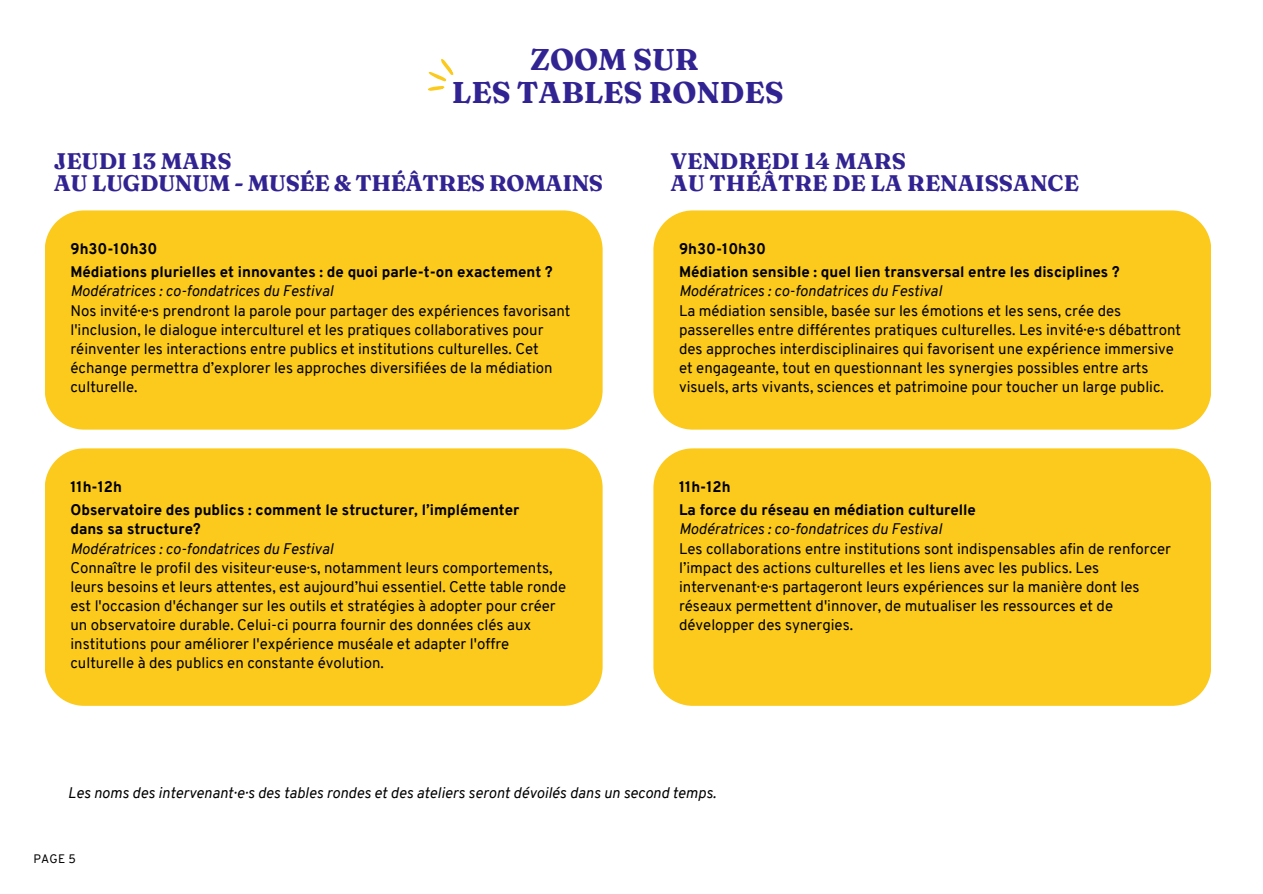
<style>
.page{position:relative;width:1263px;height:894px;background:#fff}
.page>*{position:absolute;margin:0;border:0;box-sizing:border-box;transform-origin:0 0}
.t1{font:700 30px/32.7px "Fraunces 9 pt";color:#322392;text-align:center}
.t2{font:700 22.5px/22.5px "Fraunces 9 pt";color:#322392}
.t3{font:15px/19.2px "Overpass";color:#000}
.t4{font:italic 15px "Overpass";color:#000}
.t5{font:800 15px "Overpass";color:#000}
.t6{font:12px "Overpass";color:#000}
.s1{font-weight:800}
.s2{font-style:italic}
</style>
<div class="page">
<svg style="left:427px;top:59px;width:27px;height:32px"></svg>
<div style="left:45px;top:210px;width:558px;height:219px;background:#fbca1c"></div>
<div style="left:45px;top:448px;width:557px;height:257px;background:#fbca1c"></div>
<div style="left:653px;top:210px;width:558px;height:219px;background:#fbca1c"></div>
<div style="left:653px;top:448px;width:558px;height:257px;background:#fbca1c"></div>
<h1 class="t1" style="left:452px;top:43px;width:333px">ZOOM SUR<br>LES TABLES RONDES</h1>
<p class="t2" style="left:54px;top:149px;width:551px">JEUDI 13 MARS<br>AU LUGDUNUM - MUSÉE &amp; THÉÂTRES ROMAINS</p>
<h2 class="t2" style="left:671px;top:149px;width:410px">VENDREDI 14 MARS<br>AU THÉÂTRE DE LA RENAISSANCE</h2>
<h3 class="t5" style="left:70px;top:242px;width:88px">9h30-10h30</h3>
<h4 class="t3" style="left:70px;top:264px;width:502px"><span class="s1">Médiations plurielles et innovantes : de quoi parle-t-on exactement ?<br></span><span class="s2">Modératrices : co-fondatrices du Festival<br></span>Nos invité·e·s prendront la parole pour partager des expériences favorisant l'inclusion, le dialogue interculturel et les pratiques collaboratives pour réinventer les interactions entre publics et institutions culturelles. Cet échange permettra d’explorer les approches diversifiées de la médiation culturelle.</h4>
<h3 class="t5" style="left:70px;top:480px;width:53px">11h-12h</h3>
<h4 class="t3" style="left:70px;top:501px;width:497px"><span class="s1">Observatoire des publics : comment le structurer, l’implémenter<br>dans sa structure?<br></span><span class="s2">Modératrices : co-fondatrices du Festival<br></span>Connaître le profil des visiteur·euse·s, notamment leurs comportements, leurs besoins et leurs attentes, est aujourd’hui essentiel. Cette table ronde est l'occasion d'échanger sur les outils et stratégies à adopter pour créer un observatoire durable. Celui-ci pourra fournir des données clés aux institutions pour améliorer l'expérience muséale et adapter l'offre culturelle à des publics en constante évolution.</h4>
<h2 class="t5" style="left:679px;top:242px;width:88px">9h30-10h30</h2>
<h3 class="t3" style="left:679px;top:264px;width:504px"><span class="s1">Médiation sensible : quel lien transversal entre les disciplines ?<br></span><span class="s2">Modératrices : co-fondatrices du Festival<br></span>La médiation sensible, basée sur les émotions et les sens, crée des passerelles entre différentes pratiques culturelles. Les invité·e·s débattront des approches interdisciplinaires qui favorisent une expérience immersive et engageante, tout en questionnant les synergies possibles entre arts visuels, arts vivants, sciences et patrimoine pour toucher un large public.</h3>
<h4 class="t5" style="left:679px;top:480px;width:53px">11h-12h</h4>
<h3 class="t3" style="left:679px;top:501px;width:493px"><span class="s1">La force du réseau en médiation culturelle<br></span><span class="s2">Modératrices : co-fondatrices du Festival<br></span>Les collaborations entre institutions sont indispensables afin de renforcer l’impact des actions culturelles et les liens avec les publics. Les intervenant·e·s partageront leurs expériences sur la manière dont les réseaux permettent d'innover, de mutualiser les ressources et de développer des synergies.</h3>
<h4 class="t4" style="left:68px;top:786px;width:650px">Les noms des intervenant·e·s des tables rondes et des ateliers seront dévoilés dans un second temps.</h4>
<h4 class="t6" style="left:33px;top:853px;width:44px">PAGE 5</h4>
</div>
